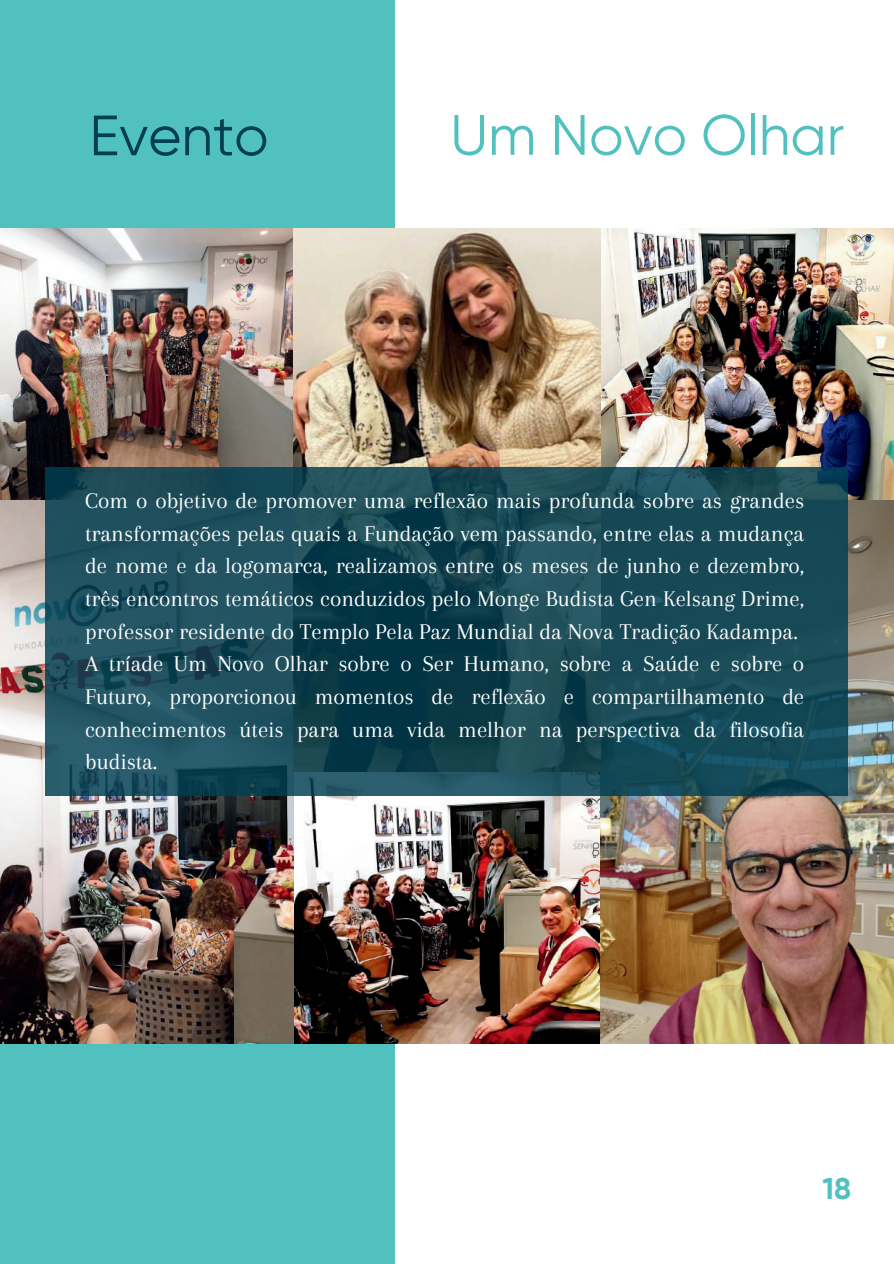
<style>
.page{position:relative;width:894px;height:1264px;background:#fff}
.page>*{position:absolute;margin:0;border:0;box-sizing:border-box;transform-origin:0 0}
.t1{font:56.85px "Anonymous";color:#51c1bf}
.t2{font:56.55px "Anonymous";color:#003e51}
.t3{font:30px "Anonymous";color:#51c1bf}
.t4{font:23.25px/32.5px "Arapey";color:#fff}
</style>
<div class="page">
<div style="left:0;top:0;width:395px;height:1263px;background:#51c1bf"></div>
<img style="left:0;top:228px;width:893px;height:815px">
<svg style="left:45px;top:467px;width:803px;height:329px;background:#184957"></svg>
<h2 class="t2" style="left:89px;top:110px;width:181px">Evento</h2>
<h1 class="t1" style="left:450px;top:109px;width:395px">Um Novo Olhar</h1>
<p class="t4" style="left:85px;top:484px;width:720px">Com o objetivo de promover uma reflexão mais profunda sobre as grandes transformações pelas quais a Fundação vem passando, entre elas a mudança de nome e da logomarca, realizamos entre os meses de junho e dezembro, três encontros temáticos conduzidos pelo Monge Budista Gen Kelsang Drime, professor residente do Templo Pela Paz Mundial da Nova Tradição Kadampa.<br>A tríade Um Novo Olhar sobre o Ser Humano, sobre a Saúde e sobre o Futuro, proporcionou momentos de reflexão e compartilhamento de conhecimentos úteis para uma vida melhor na perspectiva da filosofia budista.</p>
<p class="t3" style="left:822px;top:1174px;width:30px">18</p>
</div>
